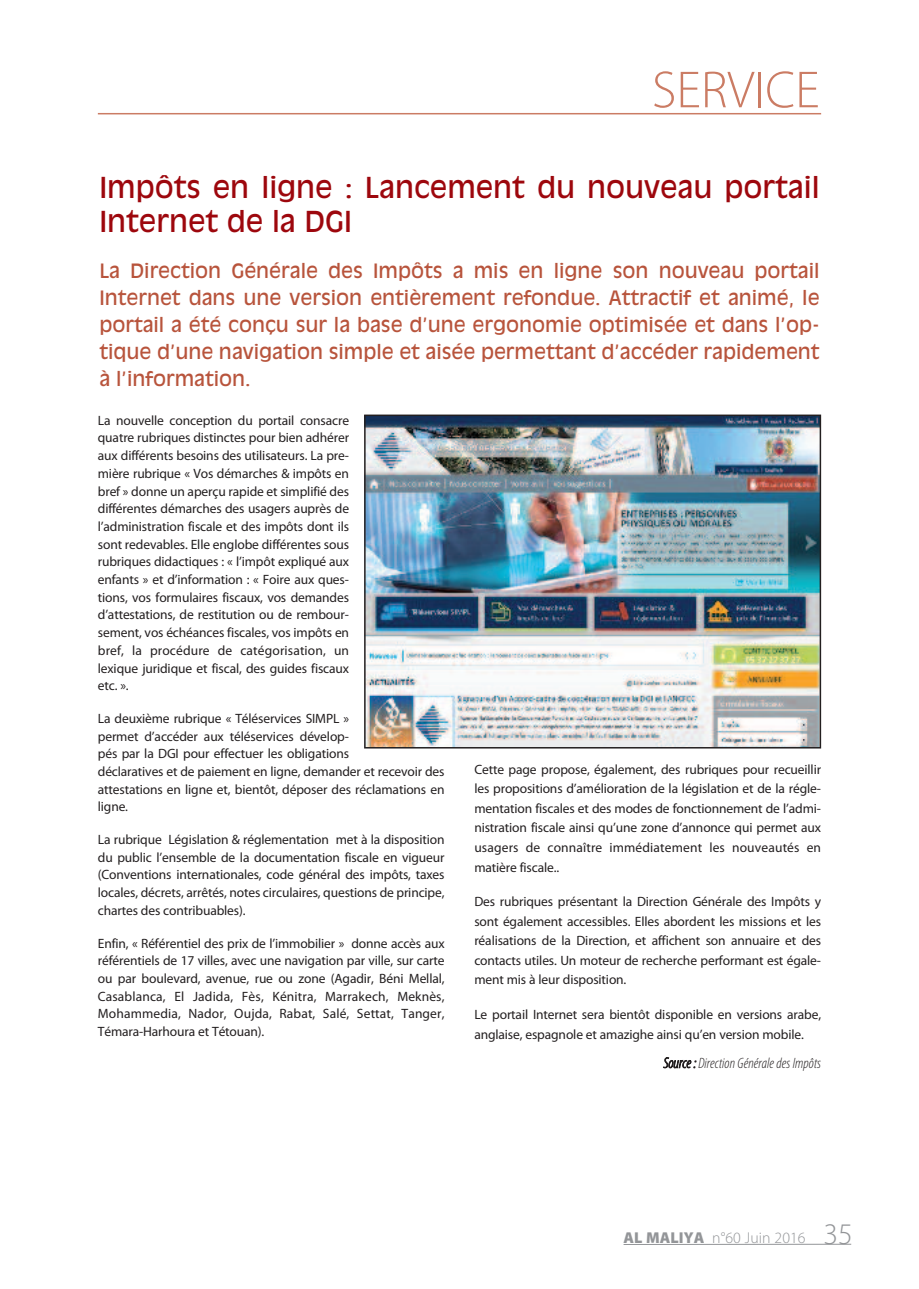
<style>
.page{position:relative;width:919px;height:1289px;background:#fff}
.page>*{position:absolute;margin:0;border:0;box-sizing:border-box;transform-origin:0 0}
.t1{font:300 52.5px "Myriad Pro";color:#cb7c64}
.t2{font:28.5px/34.2px "Antique Olive";color:#9d070d}
.t3{font:19.5px/27px "Antique Olive";color:#b8543c;text-align:justify}
.t4{font:300 15.75px "Myriad Pro";letter-spacing:.005em;color:#939598}
.t5{font:italic 300 condensed 15px "Myriad Pro";color:#231f20}
.t6{font:13.5px/17.7px "Myriad Pro";letter-spacing:-.01em;color:#231f20;text-align:justify}
.s1{font-weight:900}
.s2{font-size:30px}
</style>
<div class="page">
<img style="left:367px;top:417px;width:451px;height:328px">
<div style="left:364px;top:414px;width:457px;height:334px;border:2px solid #231f20"></div>
<hr style="left:623px;top:1243px;width:228px;height:1px;background:#939598">
<hr style="left:98px;top:113px;width:723px;height:1px;background:#cb7c64">
<p class="t1" style="left:652px;top:70px;width:169px">SERVICE</p>
<p class="t2" style="left:99px;top:171px;width:721px">Impôts en ligne : Lancement du nouveau portail<br>Internet de la DGI</p>
<p class="t3" style="left:99px;top:258px;width:721px">La Direction Générale des Impôts a mis en ligne son nouveau portail Internet dans une version entièrement refondue. Attractif et animé, le portail a été conçu sur la base d’une ergonomie optimisée et dans l’op&shy;tique d’une navigation simple et aisée permettant d’accéder rapidement à l’information.</p>
<p class="t6" style="left:98px;top:412px;width:253px">La nouvelle conception du portail consacre quatre rubriques distinctes pour bien adhérer aux différents besoins des utilisateurs. La pre&shy;mière rubrique « Vos démarches &amp; impôts en bref » donne un aperçu rapide et simplifié des différentes démarches des usagers auprès de l’administration fiscale et des impôts dont ils sont redevables. Elle englobe différentes sous rubriques didactiques : « l’impôt expliqué aux enfants » et d’information : « Foire aux ques&shy;tions, vos formulaires fiscaux, vos demandes d’attestations, de restitution ou de rembour&shy;sement, vos échéances fiscales, vos impôts en bref, la procédure de catégorisation, un lexique juridique et fiscal, des guides fiscaux etc. ».</p>
<p class="t6" style="left:98px;top:710px;width:348px;text-align:left">La deuxième rubrique « Téléservices SIMPL »<br>permet d’accéder aux téléservices dévelop-<br>pés par la DGI pour effectuer les obligations<br>déclaratives et de paiement en ligne, demander et recevoir des attestations en ligne et, bientôt, déposer des réclamations en ligne.</p>
<p class="t6" style="left:98px;top:831px;width:348px">La rubrique Législation &amp; réglementation met à la disposition du public l’ensemble de la documentation fiscale en vigueur (Conventions internationales, code général des impôts, taxes locales, décrets, arrêtés, notes circulaires, questions de principe, chartes des contribuables).</p>
<p class="t6" style="left:98px;top:935px;width:348px">Enfin, « Référentiel des prix de l’immobilier » donne accès aux référentiels de 17 villes, avec une navigation par ville, sur carte ou par boulevard, avenue, rue ou zone (Agadir, Béni Mellal, Casablanca, El Jadida, Fès, Kénitra, Marrakech, Meknès, Mohammedia, Nador, Oujda, Rabat, Salé, Settat, Tanger, Témara-Harhoura et Tétouan).</p>
<p class="t6" style="left:474px;top:760px;width:348px;line-height:19.6px">Cette page propose, également, des rubriques pour recueillir les propositions d’amélioration de la législation et de la régle&shy;mentation fiscales et des modes de fonctionnement de l’admi&shy;nistration fiscale ainsi qu’une zone d’annonce qui permet aux usagers de connaître immédiatement les nouveautés en matière fiscale..</p>
<p class="t6" style="left:474px;top:892px;width:348px;line-height:19.6px">Des rubriques présentant la Direction Générale des Impôts y sont également accessibles. Elles abordent les missions et les réalisations de la Direction, et affichent son annuaire et des contacts utiles. Un moteur de recherche performant est égale&shy;ment mis à leur disposition.</p>
<p class="t6" style="left:474px;top:1005px;width:348px;line-height:19.6px">Le portail Internet sera bientôt disponible en versions arabe, anglaise, espagnole et amazighe ainsi qu’en version mobile.</p>
<p class="t5" style="left:663px;top:1057px;width:159px">Source : Direction Générale des Impôts</p>
<p class="t4" style="left:623px;top:1231px;width:231px"><span class="s1">AL MALIYA</span> n°60 Juin 2016 <span class="s2">35</span></p>
</div>
